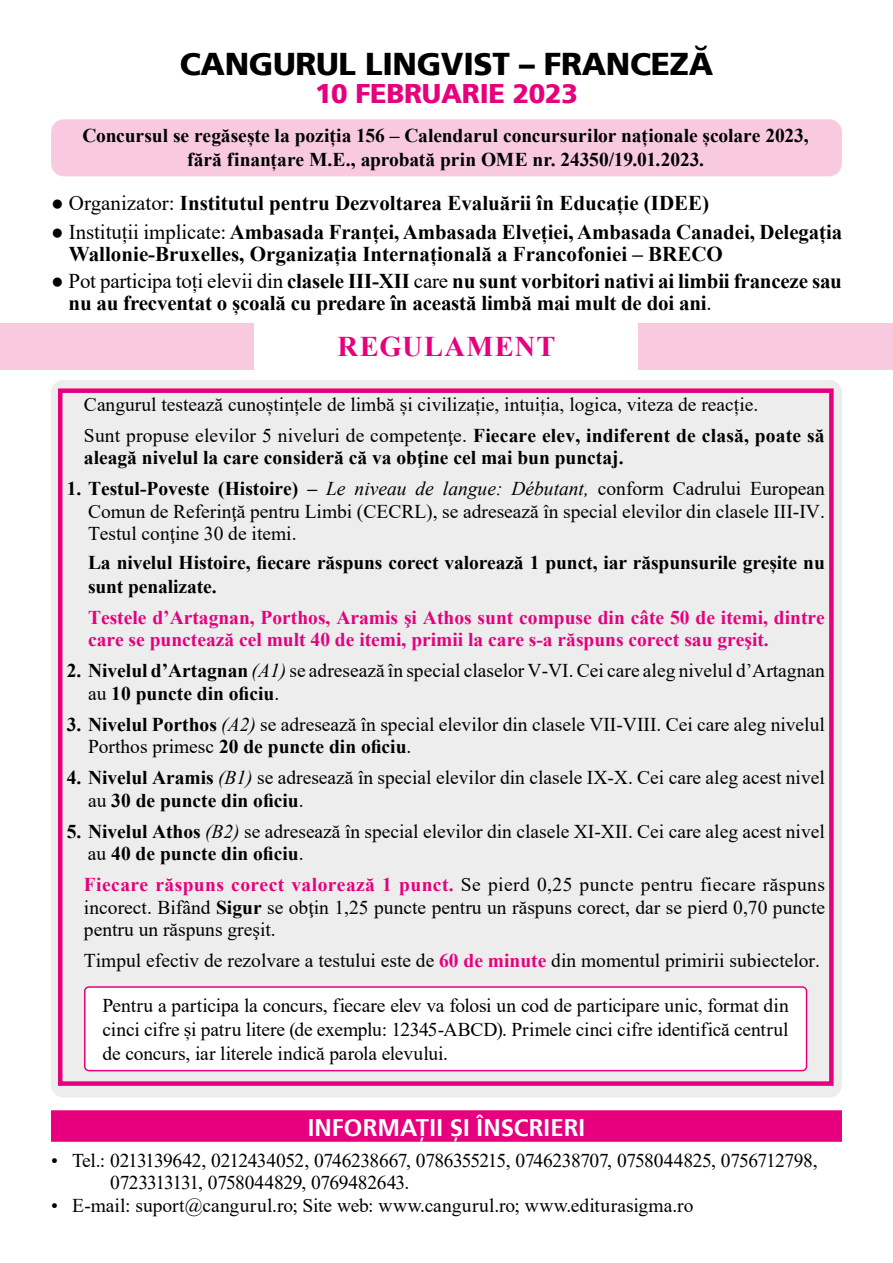
<style>
.page{position:relative;width:893px;height:1263px;background:#fff}
.page>*{position:absolute;margin:0;border:0;box-sizing:border-box;transform-origin:0 0}
.t1{font:31.5px "Frutiger Ro CE Black";letter-spacing:-.01em;color:#000}
.t2{font:700 28.5px "Times New Roman";letter-spacing:.04em;color:#e6007d}
.t3{font:27px "Frutiger Ro CE Black";letter-spacing:-.01em;color:#e6007d}
.t4{font:700 24px "Frutiger Ro CE";letter-spacing:.005em;color:#fff}
.t5{font:700 21px/22.5px "Times New Roman";letter-spacing:-.005em;color:#000}
.t6{font:19.5px/22.5px "Times New Roman";color:#000}
.t7{font:700 19.5px/24px "Times New Roman";letter-spacing:-.005em;color:#000;text-align:center}
.t8{font:700 19.5px/22.5px "Times New Roman";color:#e6007d}
.t9{font:19.5px/22.5px "Times New Roman";letter-spacing:-.025em;color:#000}
.s1{font-weight:400}
.s2{font-weight:700}
.s3{font-style:italic}
.s4{font-weight:700;color:#e6007d}
</style>
<div class="page">
<div style="left:51px;top:1110px;width:791px;height:32px;background:#e6007d"></div>
<div style="left:51px;top:119px;width:791px;height:57px;background:#f8c9df;border-radius:13px"></div>
<div style="left:0;top:323px;width:893px;height:46px;background:#f8c9df"></div>
<div style="left:255px;top:318px;width:383px;height:56px;background:#fff"></div>
<div style="left:51px;top:380px;width:791px;height:717px;background:#ededed;border-radius:13px"></div>
<div style="left:85px;top:987px;width:721px;height:83px;background:#fff;border-radius:4px"></div>
<div style="left:84px;top:986px;width:723px;height:85px;border:2px solid #e6007d;border-radius:4px"></div>
<div style="left:58px;top:388px;width:776px;height:698px;border:4px solid #e6007d"></div>
<h1 class="t1" style="left:180px;top:43px;width:535px">CANGURUL LINGVIST – FRANCEZĂ</h1>
<h3 class="t3" style="left:315px;top:76px;width:264px">10 FEBRUARIE 2023</h3>
<p class="t7" style="left:82px;top:123px;width:728px">Concursul se regăsește la poziția 156 – Calendarul concursurilor naționale școlare 2023, fără finanțare M.E., aprobată prin OME nr. 24350/19.01.2023.</p>
<p class="t5" style="left:51px;top:192px;width:660px"><span class="s1">● Organizator:</span> Institutul pentru Dezvoltarea Evaluării în Educație (IDEE)</p>
<p class="t5" style="left:69px;top:220px;width:775px;text-indent:-18px"><span class="s1">● Instituții implicate:</span> Ambasada Franței, Ambasada Elveției, Ambasada Canadei, Delegația<br>Wallonie-Bruxelles, Organizația Internațională a Francofoniei – BRECO</p>
<p class="t5" style="left:69px;top:269px;width:775px;text-indent:-18px"><span class="s1">● Pot participa toți elevii din</span> clasele III-XII <span class="s1">care</span> nu sunt vorbitori nativi ai limbii franceze sau nu au frecventat o școală cu predare în această limbă mai mult de doi ani<span class="s1">.</span></p>
<h2 class="t2" style="left:337px;top:326px;width:219px">REGULAMENT</h2>
<p class="t6" style="left:84px;top:388px;width:742px;line-height:31px">Cangurul testează cunoștințele de limbă și civilizație, intuiția, logica, viteza de reacție.<br>Sunt propuse elevilor 5 niveluri de competenţe. <span class="s2">Fiecare elev, indiferent de clasă, poate să</span></p>
<p class="t7" style="left:84px;top:445px;width:541px">aleagă nivelul la care consideră că va obţine cel mai bun punctaj.</p>
<p class="t6" style="left:88px;top:477px;width:738px;text-align:justify;text-indent:-21px"><span class="s2">1. Testul-Poveste (Histoire) –</span> <span class="s3">Le niveau de langue: Débutant,</span> conform Cadrului European Comun de Referinţă pentru Limbi (CECRL), se adresează în special elevilor din clasele III-IV.<br>Testul conţine 30 de itemi.</p>
<p class="t7" style="left:88px;top:549px;width:738px;text-align:left">La nivelul Histoire, fiecare răspuns corect valorează 1 punct, iar răspunsurile greșite nu sunt penalizate.</p>
<p class="t8" style="left:88px;top:605px;width:738px">Testele dʼArtagnan, Porthos, Aramis şi Athos sunt compuse din câte 50 de itemi, dintre care se punctează cel mult 40 de itemi, primii la care s-a răspuns corect sau greşit.</p>
<p class="t6" style="left:88px;top:659px;width:738px;text-indent:-21px"><span class="s2">2. Nivelul dʼArtagnan</span> <span class="s3">(A1)</span> se adresează în special claselor V-VI. Cei care aleg nivelul dʼArtagnan au <span class="s2">10 puncte din oficiu</span>.</p>
<p class="t6" style="left:88px;top:712px;width:738px;text-indent:-21px"><span class="s2">3. Nivelul Porthos</span> <span class="s3">(A2)</span> se adresează în special elevilor din clasele VII-VIII. Cei care aleg nivelul<br>Porthos primesc <span class="s2">20 de puncte din oficiu</span>.</p>
<p class="t6" style="left:88px;top:766px;width:738px;text-indent:-21px"><span class="s2">4. Nivelul Aramis</span> <span class="s3">(B1)</span> se adresează în special elevilor din clasele IX-X. Cei care aleg acest nivel au <span class="s2">30 de puncte din oficiu</span>.</p>
<p class="t6" style="left:88px;top:819px;width:738px;text-indent:-21px"><span class="s2">5. Nivelul Athos</span> <span class="s3">(B2)</span> se adresează în special elevilor din clasele XI-XII. Cei care aleg acest nivel au <span class="s2">40 de puncte din oficiu</span>.</p>
<p class="t6" style="left:84px;top:873px;width:743px;text-align:justify"><span class="s4">Fiecare răspuns corect valorează 1 punct.</span> Se pierd 0,25 puncte pentru fiecare răspuns incorect. Bifând <span class="s2">Sigur</span> se obţin 1,25 puncte pentru un răspuns corect, dar se pierd 0,70 puncte pentru un răspuns greşit.</p>
<p class="t6" style="left:84px;top:949px;width:737px">Timpul efectiv de rezolvare a testului este de <span class="s4">60 de minute</span> din momentul primirii subiectelor.</p>
<p class="t6" style="left:102px;top:992px;width:688px;line-height:24px;text-align:justify">Pentru a participa la concurs, fiecare elev va folosi un cod de participare unic, format din cinci cifre și patru litere (de exemplu: 12345-ABCD). Primele cinci cifre identifică centrul de concurs, iar literele indică parola elevului.</p>
<p class="t4" style="left:308px;top:1112px;width:279px">INFORMAŢII ŞI ÎNSCRIERI</p>
<p class="t9" style="left:110px;top:1148px;width:709px;text-indent:-59px">• Tel.: 0213139642, 0212434052, 0746238667, 0786355215, 0746238707, 0758044825, 0756712798,<br>0723313131, 0758044829, 0769482643.</p>
<p class="t6" style="left:51px;top:1193px;width:644px">• E-mail: suport@cangurul.ro; Site web: www.cangurul.ro; www.editurasigma.ro</p>
</div>
